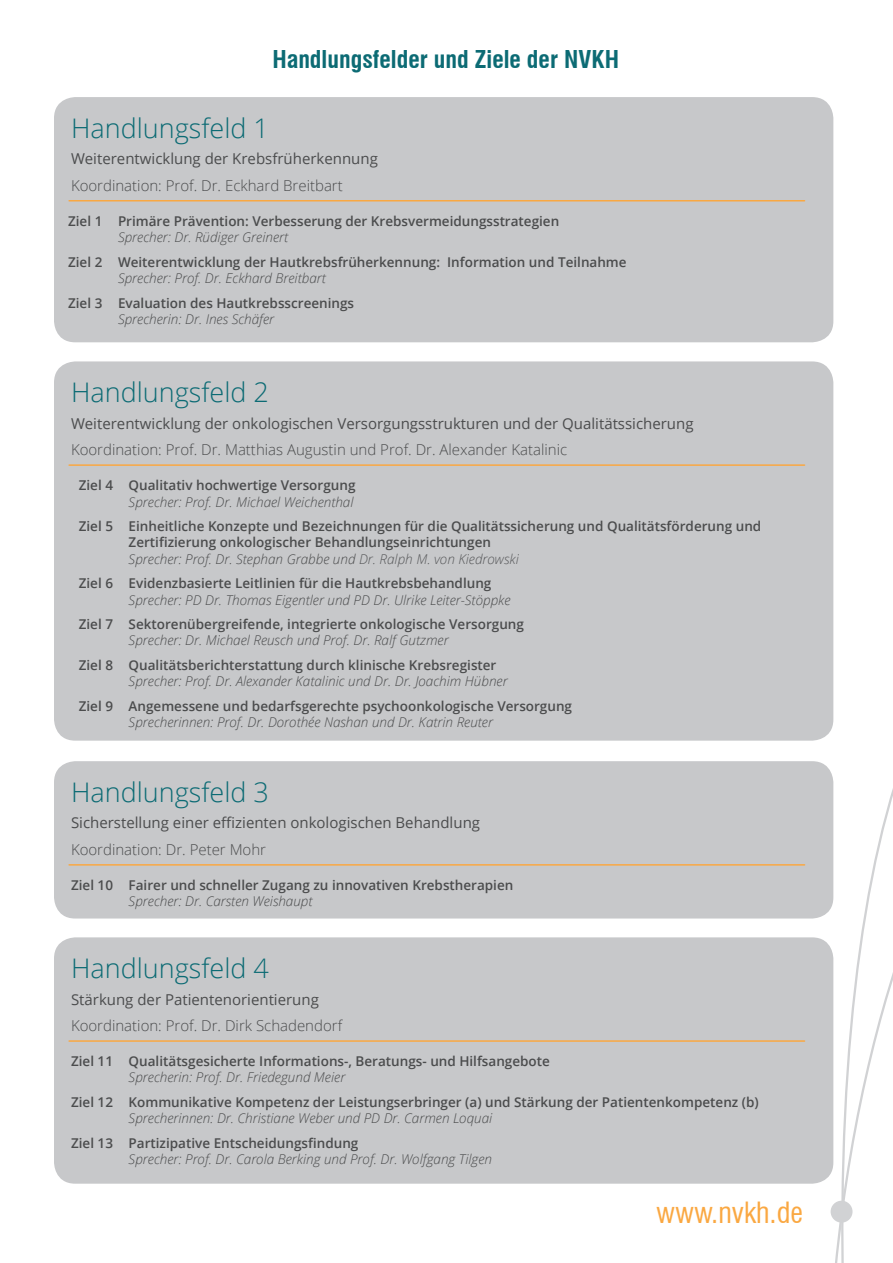
<style>
.page{position:relative;width:893px;height:1263px;background:#fff}
.page>*{position:absolute;margin:0;border:0;box-sizing:border-box;transform-origin:0 0}
.t1{font:condensed 28.65px "Swiss 721 BT";color:#faa842}
.t2{font:300 27px "Open Sans";color:#0c6b74}
.t3{font:700 condensed 24px "Swiss 721 BT";color:#0c6b74}
.t4{font:15px "Open Sans";color:#4b4c4d}
.t5{font:300 15px "Open Sans";color:#4b4c4d}
.t6{font:600 13.5px/16.2px "Open Sans";color:#4b4c4d}
.t7{font:italic 300 13.5px "Open Sans";color:#4b4c4d}
.s1{font-weight:300;font-style:italic}
.s2{font-weight:300;font-style:italic;color:#57585a}
</style>
<div class="page">
<svg style="left:795px;top:782px;width:98px;height:481px"></svg>
<div style="left:54px;top:97px;width:779px;height:245px;background:#c7c8ca;border-radius:21px"></div>
<hr style="left:69px;top:200px;width:736px;height:1px;background:#faa842">
<div style="left:54px;top:361px;width:779px;height:380px;background:#c7c8ca;border-radius:21px"></div>
<hr style="left:69px;top:464px;width:736px;height:2px;background:#faa842">
<div style="left:54px;top:761px;width:779px;height:157px;background:#c7c8ca;border-radius:21px"></div>
<hr style="left:69px;top:864px;width:736px;height:2px;background:#faa842">
<div style="left:54px;top:937px;width:779px;height:247px;background:#c7c8ca;border-radius:21px"></div>
<hr style="left:69px;top:1040px;width:736px;height:2px;background:#faa842">
<h3 class="t3" style="left:272px;top:45px;width:348px">Handlungsfelder und Ziele der NVKH</h3>
<h2 class="t2" style="left:71px;top:109px;width:199px">Handlungsfeld 1</h2>
<p class="t4" style="left:71px;top:149px;width:308px">Weiterentwicklung der Krebsfrüherkennung</p>
<p class="t5" style="left:71px;top:175px;width:273px">Koordination: Prof. Dr. Eckhard Breitbart</p>
<p class="t6" style="left:118px;top:213px;width:443px">Primäre Prävention: Verbesserung der Krebsvermeidungsstrategien</p>
<p class="t7" style="left:118px;top:228px;width:172px">Sprecher: Dr. Rüdiger Greinert</p>
<p class="t6" style="left:118px;top:254px;width:510px">Weiterentwicklung der Hautkrebsfrüherkennung: Information und Teilnahme</p>
<p class="t7" style="left:118px;top:269px;width:209px">Sprecher: Prof. Dr. Eckhard Breitbart</p>
<p class="t6" style="left:118px;top:294px;width:238px">Evaluation des Hautkrebsscreenings</p>
<p class="t7" style="left:118px;top:310px;width:158px">Sprecherin: Dr. Ines Schäfer</p>
<p class="t6" style="left:68px;top:213px;width:36px">Ziel 1</p>
<p class="t6" style="left:68px;top:254px;width:36px">Ziel 2</p>
<p class="t6" style="left:68px;top:294px;width:36px">Ziel 3</p>
<h2 class="t2" style="left:71px;top:374px;width:199px">Handlungsfeld 2</h2>
<p class="t4" style="left:71px;top:413px;width:624px">Weiterentwicklung der onkologischen Versorgungsstrukturen und der Qualitätssicherung</p>
<p class="t5" style="left:71px;top:439px;width:498px">Koordination: Prof. Dr. Matthias Augustin und Prof. Dr. Alexander Katalinic</p>
<p class="t6" style="left:129px;top:477px;width:228px">Qualitativ hochwertige Versorgung</p>
<p class="t7" style="left:129px;top:492px;width:226px">Sprecher: Prof. Dr. Michael Weichenthal</p>
<p class="t6" style="left:129px;top:518px;width:634px">Einheitliche Konzepte und Bezeichnungen für die Qualitätssicherung und Qualitätsförderung und<br>Zertifizierung onkologischer Behandlungseinrichtungen<br><span class="s1">Sprecher: Prof. Dr. Stephan Grabbe und</span> <span class="s2">Dr. Ralph M. von Kiedrowski</span></p>
<p class="t6" style="left:129px;top:575px;width:364px">Evidenzbasierte Leitlinien für die Hautkrebsbehandlung</p>
<p class="t7" style="left:129px;top:590px;width:383px">Sprecher: PD Dr. Thomas Eigentler und PD Dr. Ulrike Leiter-Stöppke</p>
<p class="t6" style="left:129px;top:616px;width:397px">Sektorenübergreifende, integrierte onkologische Versorgung</p>
<p class="t7" style="left:129px;top:631px;width:321px">Sprecher: Dr. Michael Reusch und Prof. Dr. Ralf Gutzmer</p>
<p class="t6" style="left:129px;top:657px;width:369px">Qualitätsberichterstattung durch klinische Krebsregister</p>
<p class="t7" style="left:129px;top:672px;width:381px">Sprecher: Prof. Dr. Alexander Katalinic und Dr. Dr. Joachim Hübner</p>
<p class="t6" style="left:129px;top:698px;width:445px">Angemessene und bedarfsgerechte psychoonkologische Versorgung</p>
<p class="t7" style="left:129px;top:713px;width:366px">Sprecherinnen: Prof. Dr. Dorothée Nashan und Dr. Katrin Reuter</p>
<p class="t6" style="left:79px;top:477px;width:36px">Ziel 4</p>
<p class="t6" style="left:79px;top:518px;width:36px">Ziel 5</p>
<p class="t6" style="left:79px;top:575px;width:36px">Ziel 6</p>
<p class="t6" style="left:79px;top:616px;width:36px">Ziel 7</p>
<p class="t6" style="left:79px;top:657px;width:36px">Ziel 8</p>
<p class="t6" style="left:79px;top:698px;width:36px">Ziel 9</p>
<h2 class="t2" style="left:71px;top:773px;width:199px">Handlungsfeld 3</h2>
<p class="t4" style="left:71px;top:813px;width:411px">Sicherstellung einer effizienten onkologischen Behandlung</p>
<p class="t5" style="left:71px;top:839px;width:197px">Koordination: Dr. Peter Mohr</p>
<p class="t6" style="left:129px;top:877px;width:386px">Fairer und schneller Zugang zu innovativen Krebstherapien</p>
<p class="t7" style="left:129px;top:892px;width:185px">Sprecher: Dr. Carsten Weishaupt</p>
<p class="t6" style="left:71px;top:877px;width:43px">Ziel 10</p>
<h2 class="t2" style="left:71px;top:950px;width:199px">Handlungsfeld 4</h2>
<p class="t4" style="left:71px;top:989px;width:249px">Stärkung der Patientenorientierung</p>
<p class="t5" style="left:71px;top:1015px;width:273px">Koordination: Prof. Dr. Dirk Schadendorf</p>
<p class="t6" style="left:129px;top:1053px;width:423px">Qualitätsgesicherte Informations-, Beratungs- und Hilfsangebote</p>
<p class="t7" style="left:129px;top:1068px;width:218px">Sprecherin: Prof. Dr. Friedegund Meier</p>
<p class="t6" style="left:129px;top:1094px;width:632px">Kommunikative Kompetenz der Leistungserbringer (a) und Stärkung der Patientenkompetenz (b)</p>
<p class="t7" style="left:129px;top:1109px;width:365px">Sprecherinnen: Dr. Christiane Weber und PD Dr. Carmen Loquai</p>
<p class="t6" style="left:129px;top:1135px;width:231px">Partizipative Entscheidungsfindung</p>
<p class="t7" style="left:129px;top:1150px;width:365px">Sprecher: Prof. Dr. Carola Berking und Prof. Dr. Wolfgang Tilgen</p>
<p class="t6" style="left:71px;top:1053px;width:43px">Ziel 11</p>
<p class="t6" style="left:71px;top:1094px;width:43px">Ziel 12</p>
<p class="t6" style="left:71px;top:1135px;width:43px">Ziel 13</p>
<h1 class="t1" style="left:656px;top:1195px;width:148px">www.nvkh.de</h1>
</div>
